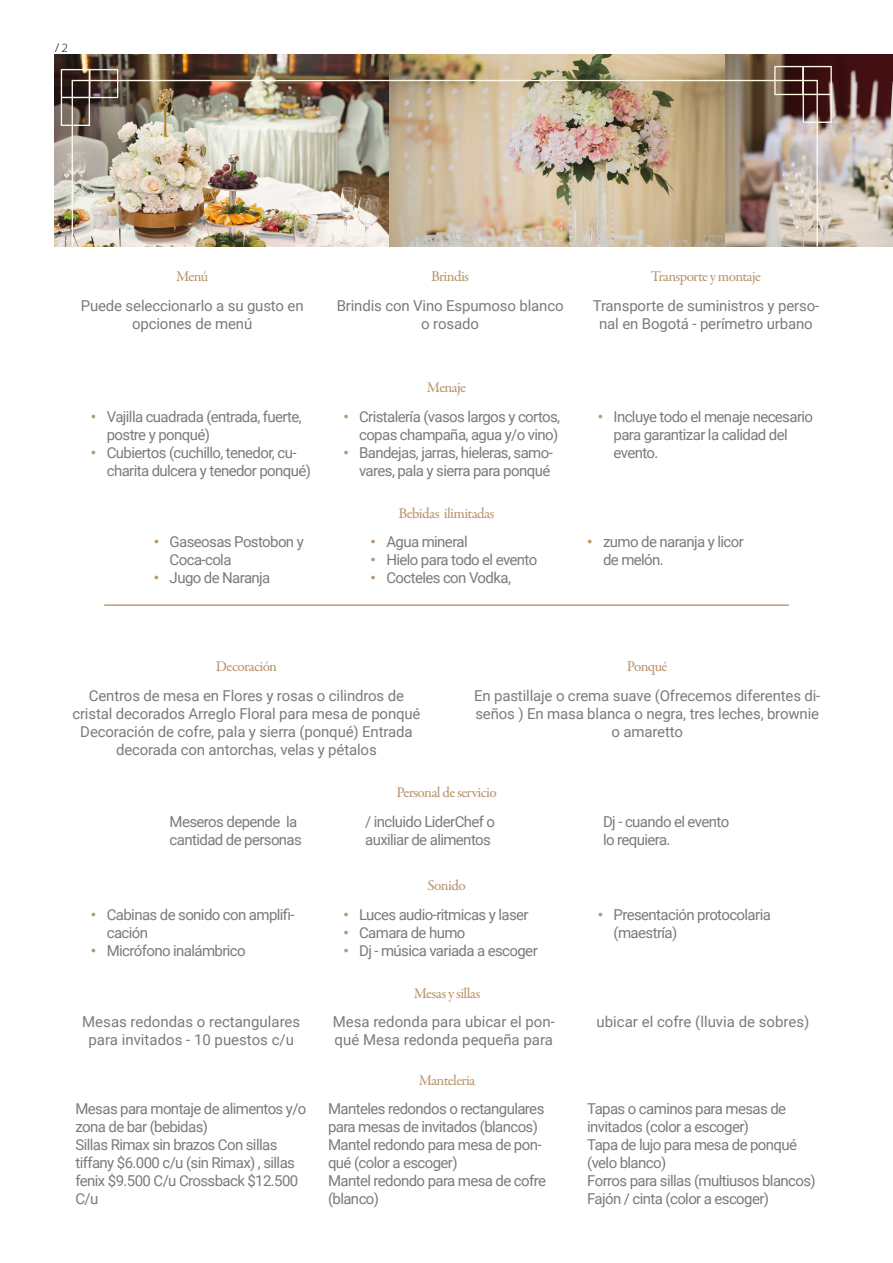
<style>
.page{position:relative;width:893px;height:1263px;background:#fff}
.page>*{position:absolute;margin:0;border:0;box-sizing:border-box;transform-origin:0 0}
.General_1{font:15px/18px "Roboto";letter-spacing:-.04em;color:#777c7d}
.Texto_T2_1{font:15px/18px "Roboto";letter-spacing:-.01em;color:#777c7d;text-align:center}
.General_1-2{font:15px/18px "Roboto";color:#777c7d;text-align:center}
.Texto_T1_1{font:500 15px "Garamond Premr Pro";letter-spacing:-.04em;color:#b9976e}
.General_1-3{font:700 15px "Roboto";color:#b9976e}
.t1{font:300 12px "Syabil";color:#000001}
</style>
<div class="page">
<img style="left:54px;top:54px;width:336px;height:193px">
<svg style="left:390px;top:54px;width:335px;height:12px;background:#c6b28a"></svg>
<svg style="left:725px;top:54px;width:168px;height:193px;background:#9f8981"></svg>
<img style="left:61px;top:66px;width:771px;height:181px">
<hr style="left:104px;top:604px;width:685px;height:2px;background:#c29b6d">
<p class="t1" style="left:55px;top:40px;width:15px">/ 2</p>
<p class="Texto_T1_1" style="left:176px;top:267px;width:34px">Menú</p>
<p class="Texto_T1_1" style="left:431px;top:267px;width:40px">Brindis</p>
<p class="Texto_T1_1" style="left:651px;top:267px;width:112px">Transporte y montaje</p>
<p class="Texto_T2_1" style="left:81px;top:296px;width:224px">Puede seleccionarlo a su gusto en opciones de menú</p>
<p class="Texto_T2_1" style="left:337px;top:296px;width:228px">Brindis con Vino Espumoso blanco o rosado</p>
<p class="Texto_T2_1" style="left:593px;top:296px;width:228px">Transporte de suministros y perso&shy;nal en Bogotá - perímetro urbano</p>
<p class="General_1-3" style="left:91px;top:406px;width:7px">•</p>
<p class="General_1-3" style="left:91px;top:442px;width:7px">•</p>
<p class="General_1" style="left:107px;top:407px;width:197px">Vajilla cuadrada (entrada, fuerte, postre y ponqué)</p>
<p class="General_1" style="left:107px;top:443px;width:206px">Cubiertos (cuchillo, tenedor, cu&shy;charita dulcera y tenedor ponqué)</p>
<p class="General_1-3" style="left:154px;top:532px;width:7px">•</p>
<p class="General_1-3" style="left:154px;top:568px;width:7px">•</p>
<p class="General_1" style="left:170px;top:533px;width:136px">Gaseosas Postobon y<br>Coca-cola</p>
<p class="General_1" style="left:170px;top:569px;width:102px">Jugo de Naranja</p>
<p class="General_1-3" style="left:343px;top:406px;width:7px">•</p>
<p class="General_1-3" style="left:343px;top:442px;width:7px">•</p>
<p class="Texto_T1_1" style="left:427px;top:378px;width:41px">Menaje</p>
<p class="General_1" style="left:359px;top:407px;width:203px">Cristalería (vasos largos y cortos, copas champaña, agua y/o vino)</p>
<p class="General_1" style="left:359px;top:443px;width:195px">Bandejas, jarras, hieleras, samo&shy;vares, pala y sierra para ponqué</p>
<p class="General_1-3" style="left:371px;top:532px;width:7px">•</p>
<p class="General_1-3" style="left:371px;top:550px;width:7px">•</p>
<p class="General_1-3" style="left:371px;top:568px;width:7px">•</p>
<p class="Texto_T1_1" style="left:398px;top:504px;width:98px">Bebidas ilimitadas</p>
<p class="General_1" style="left:386px;top:533px;width:83px">Agua mineral</p>
<p class="General_1" style="left:386px;top:551px;width:152px">Hielo para todo el evento</p>
<p class="General_1" style="left:386px;top:569px;width:126px">Cocteles con Vodka,</p>
<p class="General_1-3" style="left:598px;top:406px;width:7px">•</p>
<p class="General_1" style="left:614px;top:407px;width:201px">Incluye todo el menaje necesario para garantizar la calidad del evento.</p>
<p class="General_1-3" style="left:587px;top:532px;width:7px">•</p>
<p class="General_1" style="left:603px;top:533px;width:142px">zumo de naranja y licor</p>
<p class="General_1" style="left:603px;top:551px;width:62px">de melón.</p>
<p class="Texto_T1_1" style="left:216px;top:658px;width:63px">Decoración</p>
<p class="Texto_T1_1" style="left:627px;top:658px;width:42px">Ponqué</p>
<p class="Texto_T2_1" style="left:72px;top:686px;width:350px">Centros de mesa en Flores y rosas o cilindros de cristal decorados Arreglo Floral para mesa de ponqué Decoración de cofre, pala y sierra (ponqué) Entrada decorada con antorchas, velas y pétalos</p>
<p class="Texto_T2_1" style="left:474px;top:686px;width:348px;text-align:left">En pastillaje o crema suave (Ofrecemos diferentes di&shy;seños ) En masa blanca o negra, tres leches, brownie</p>
<p class="Texto_T2_1" style="left:611px;top:722px;width:73px">o amaretto</p>
<p class="General_1" style="left:170px;top:812px;width:134px">Meseros depende la cantidad de personas</p>
<p class="General_1-3" style="left:91px;top:904px;width:7px">•</p>
<p class="General_1-3" style="left:91px;top:940px;width:7px">•</p>
<p class="General_1" style="left:107px;top:905px;width:189px">Cabinas de sonido con amplifi&shy;cación</p>
<p class="General_1" style="left:107px;top:941px;width:140px">Micrófono inalámbrico</p>
<p class="General_1-2" style="left:82px;top:1012px;width:220px">Mesas redondas o rectangulares para invitados - 10 puestos c/u</p>
<p class="General_1" style="left:75px;top:1099px;width:233px">Mesas para montaje de alimentos y/o zona de bar (bebidas)</p>
<p class="General_1" style="left:75px;top:1135px;width:224px">Sillas Rimax sin brazos Con sillas tiffany $6.000 c/u (sin Rimax) , sillas fenix $9.500 C/u Crossback $12.500<br>C/u</p>
<p class="Texto_T1_1" style="left:396px;top:784px;width:102px">Personal de servicio</p>
<p class="General_1" style="left:365px;top:812px;width:131px">/ incluido LiderChef o auxiliar de alimentos</p>
<p class="General_1" style="left:603px;top:812px;width:128px">Dj - cuando el evento</p>
<p class="General_1" style="left:603px;top:830px;width:69px">lo requiera.</p>
<p class="General_1-3" style="left:343px;top:904px;width:7px">•</p>
<p class="General_1-3" style="left:343px;top:922px;width:7px">•</p>
<p class="General_1-3" style="left:343px;top:940px;width:7px">•</p>
<p class="Texto_T1_1" style="left:427px;top:876px;width:40px">Sonido</p>
<p class="General_1" style="left:359px;top:905px;width:171px">Luces audio-ritmicas y laser</p>
<p class="General_1" style="left:359px;top:923px;width:108px">Camara de humo</p>
<p class="General_1" style="left:359px;top:941px;width:180px">Dj - música variada a escoger</p>
<p class="General_1-3" style="left:598px;top:904px;width:7px">•</p>
<p class="General_1" style="left:614px;top:905px;width:159px">Presentación protocolaria</p>
<p class="General_1" style="left:614px;top:923px;width:65px">(maestría)</p>
<p class="Texto_T1_1" style="left:414px;top:984px;width:68px">Mesas y sillas</p>
<p class="General_1-2" style="left:333px;top:1012px;width:224px;text-align:left">Mesa redonda para ubicar el pon&shy;qué Mesa redonda pequeña para</p>
<p class="General_1-2" style="left:597px;top:1012px;width:214px">ubicar el cofre (lluvia de sobres)</p>
<p class="Texto_T1_1" style="left:419px;top:1071px;width:58px">Manteleria</p>
<p class="General_1" style="left:328px;top:1099px;width:218px">Manteles redondos o rectangulares para mesas de invitados (blancos)</p>
<p class="General_1" style="left:328px;top:1135px;width:215px">Mantel redondo para mesa de pon&shy;qué (color a escoger)</p>
<p class="General_1" style="left:328px;top:1171px;width:220px">Mantel redondo para mesa de cofre (blanco)</p>
<p class="General_1" style="left:587px;top:1099px;width:200px">Tapas o caminos para mesas de invitados (color a escoger)</p>
<p class="General_1" style="left:587px;top:1135px;width:211px">Tapa de lujo para mesa de ponqué (velo blanco)</p>
<p class="General_1" style="left:587px;top:1171px;width:230px">Forros para sillas (multiusos blancos)</p>
<p class="General_1" style="left:587px;top:1189px;width:183px">Fajón / cinta (color a escoger)</p>
</div>
